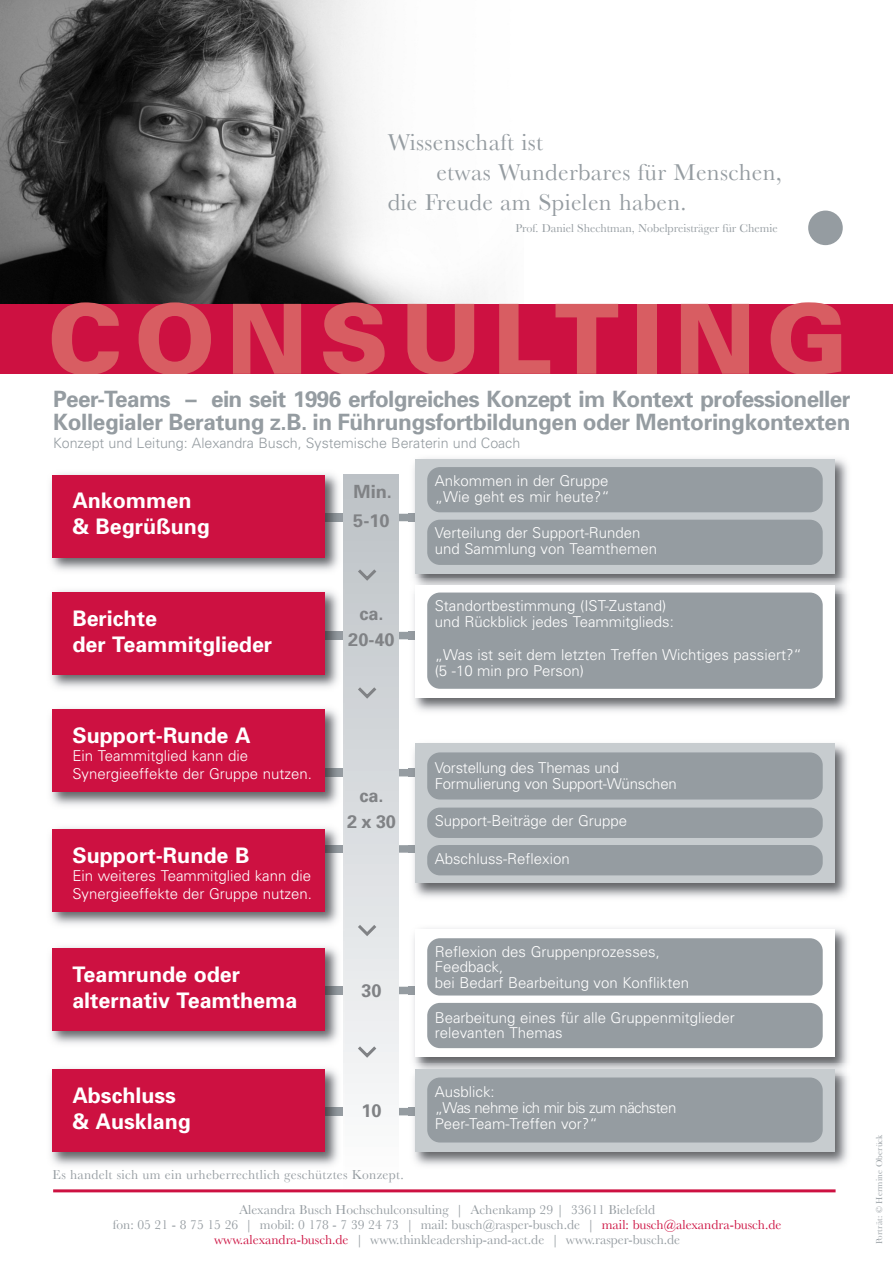
<style>
.page{position:relative;width:893px;height:1263px;background:#fff}
.page>*{position:absolute;margin:0;border:0;box-sizing:border-box;transform-origin:0 0}
.t1{font:900 96.75px "Univers";letter-spacing:.12em;color:#d85d62}
.t2{font:24px "Baskerville";letter-spacing:.015em;color:#959ca1}
.t3{font:700 22.5px/22.5px "Univers";letter-spacing:-.015em;color:#959ca1}
.t4{font:700 21.45px/26px "Univers";color:#fff}
.t5{font:700 18.15px/26px "Univers";color:#808285;text-align:center}
.t6{font:300 15px/16.2px "Univers";color:#fff}
.t7{font:300 15px/15.6px "Univers";letter-spacing:-.04em;color:#fff}
.t8{font:300 14.25px "Univers";letter-spacing:-.005em;color:#959ca1}
.t9{font:13.5px/15px "Baskerville";color:#959ca1;text-align:center}
.t10{font:13.5px "Baskerville";letter-spacing:.02em;color:#959ca1}
.t11{font:12px "Baskerville";color:#959ca1}
.t12{font:9px "Baskerville";letter-spacing:.015em;color:#959ca1}
.s1{color:#cd1141}
</style>
<div class="page">
<div style="left:322px;top:514px;width:95px;height:7px;background:#959ca1"></div>
<div style="left:322px;top:632px;width:95px;height:7px;background:#959ca1"></div>
<div style="left:322px;top:769px;width:95px;height:7px;background:#959ca1"></div>
<div style="left:322px;top:845px;width:95px;height:8px;background:#959ca1"></div>
<div style="left:322px;top:987px;width:95px;height:7px;background:#959ca1"></div>
<div style="left:322px;top:1108px;width:95px;height:7px;background:#959ca1"></div>
<img style="left:409px;top:458px;width:439px;height:254px">
<svg style="left:409px;top:514px;width:7px;height:7px"></svg>
<div style="left:416px;top:459px;width:419px;height:115px;background:#c7cccf"></div>
<img style="left:50px;top:473px;width:293px;height:98px">
<img style="left:325px;top:514px;width:18px;height:7px">
<div style="left:52px;top:475px;width:273px;height:82px;background:#cd1141"></div>
<div style="left:427px;top:467px;width:396px;height:45px;background:#959ca1;border-radius:13px"></div>
<div style="left:343px;top:474px;width:56px;height:713px;background:linear-gradient(to bottom,#bbc1c5,#fcfdfd)"></div>
<svg style="left:355px;top:558px;width:25px;height:25px"></svg>
<svg style="left:355px;top:676px;width:25px;height:25px"></svg>
<svg style="left:355px;top:913px;width:24px;height:25px"></svg>
<svg style="left:355px;top:1035px;width:24px;height:25px"></svg>
<img style="left:50px;top:586px;width:294px;height:108px">
<img style="left:325px;top:632px;width:18px;height:7px">
<div style="left:52px;top:592px;width:273px;height:83px;background:#cd1141"></div>
<img style="left:50px;top:703px;width:294px;height:108px">
<img style="left:325px;top:769px;width:18px;height:7px">
<div style="left:52px;top:710px;width:273px;height:82px;background:#cd1141"></div>
<img style="left:50px;top:823px;width:294px;height:108px">
<img style="left:325px;top:845px;width:18px;height:8px">
<div style="left:52px;top:829px;width:273px;height:83px;background:#cd1141"></div>
<img style="left:50px;top:941px;width:294px;height:108px">
<img style="left:325px;top:987px;width:18px;height:7px">
<div style="left:52px;top:948px;width:273px;height:82px;background:#cd1141"></div>
<img style="left:50px;top:1063px;width:294px;height:108px">
<img style="left:325px;top:1108px;width:18px;height:7px">
<div style="left:52px;top:1070px;width:273px;height:82px;background:#cd1141"></div>
<div style="left:427px;top:520px;width:396px;height:45px;background:#959ca1;border-radius:13px"></div>
<svg style="left:409px;top:632px;width:7px;height:7px"></svg>
<div style="left:416px;top:585px;width:419px;height:112px;background:#fff"></div>
<div style="left:427px;top:592px;width:396px;height:97px;background:#959ca1;border-radius:13px"></div>
<img style="left:409px;top:743px;width:439px;height:155px">
<svg style="left:409px;top:769px;width:7px;height:7px"></svg>
<svg style="left:409px;top:845px;width:7px;height:8px"></svg>
<div style="left:416px;top:744px;width:419px;height:139px;background:#c7cccf"></div>
<div style="left:427px;top:752px;width:396px;height:47px;background:#959ca1;border-radius:13px"></div>
<img style="left:409px;top:928px;width:439px;height:238px">
<svg style="left:409px;top:987px;width:7px;height:7px"></svg>
<div style="left:416px;top:929px;width:419px;height:128px;background:#fff"></div>
<div style="left:427px;top:938px;width:396px;height:57px;background:#959ca1;border-radius:13px"></div>
<div style="left:427px;top:1003px;width:396px;height:45px;background:#959ca1;border-radius:13px"></div>
<svg style="left:409px;top:1108px;width:7px;height:7px"></svg>
<div style="left:416px;top:1070px;width:419px;height:82px;background:#c7cccf"></div>
<div style="left:427px;top:1077px;width:396px;height:65px;background:#959ca1;border-radius:13px"></div>
<div style="left:427px;top:807px;width:396px;height:31px;background:#959ca1;border-radius:13px"></div>
<div style="left:427px;top:845px;width:396px;height:30px;background:#959ca1;border-radius:13px"></div>
<img style="left:0;top:0;width:487px;height:304px">
<div style="left:0;top:304px;width:893px;height:70px;background:#cd1141"></div>
<hr style="left:53px;top:1189px;width:783px;height:3px;background:#cd1141">
<div style="left:808px;top:211px;width:35px;height:34px;background:#959ca1;border-radius:50%"></div>
<h2 class="t2" style="left:388px;top:128px;width:157px">Wissenschaft ist</h2>
<h2 class="t2" style="left:436px;top:158px;width:347px">etwas Wunderbares für Menschen,</h2>
<h2 class="t2" style="left:388px;top:188px;width:300px">die Freude am Spielen haben.</h2>
<p class="t11" style="left:515px;top:221px;width:264px">Prof. Daniel Shechtman, Nobelpreisträger für Chemie</p>
<h1 class="t1" style="left:47px;top:304px;width:801px">CONSULTING</h1>
<h3 class="t3" style="left:53px;top:390px;width:799px">Peer-Teams – ein seit 1996 erfolgreiches Konzept im Kontext professioneller<br>Kollegialer Beratung z.B. in Führungsfortbildungen oder Mentoringkontexten</h3>
<p class="t8" style="left:53px;top:438px;width:469px">Konzept und Leitung: Alexandra Busch, Systemische Beraterin und Coach</p>
<p class="t6" style="left:435px;top:473px;width:175px">Ankommen in der Gruppe</p>
<p class="t5" style="left:354px;top:480px;width:40px">Min.</p>
<h3 class="t4" style="left:72px;top:490px;width:121px">Ankommen</h3>
<p class="t6" style="left:435px;top:490px;width:177px">„Wie geht es mir heute?“</p>
<h3 class="t4" style="left:72px;top:516px;width:139px">&amp; Begrüßung</h3>
<p class="t5" style="left:353px;top:509px;width:38px">5-10</p>
<p class="t6" style="left:435px;top:526px;width:224px">Verteilung der Support-Runden und Sammlung von Teamthemen</p>
<h3 class="t4" style="left:72px;top:607px;width:201px">Berichte<br>der Teammitglieder</h3>
<h3 class="t4" style="left:72px;top:724px;width:180px">Support-Runde A</h3>
<p class="t6" style="left:72px;top:748px;width:241px;line-height:18.1px">Ein Teammitglied kann die<br>Synergieeffekte der Gruppe nutzen.</p>
<h3 class="t4" style="left:72px;top:844px;width:178px">Support-Runde B</h3>
<p class="t6" style="left:72px;top:868px;width:241px;line-height:18.1px">Ein weiteres Teammitglied kann die<br>Synergieeffekte der Gruppe nutzen.</p>
<h3 class="t4" style="left:72px;top:963px;width:226px">Teamrunde oder alternativ Teamthema</h3>
<h3 class="t4" style="left:72px;top:1084px;width:120px">Abschluss &amp; Ausklang</h3>
<p class="t5" style="left:348px;top:603px;width:48px">ca.<br>20-40</p>
<p class="t5" style="left:347px;top:784px;width:51px">ca.<br>2x30</p>
<p class="t5" style="left:361px;top:979px;width:22px">30</p>
<p class="t5" style="left:361px;top:1099px;width:22px">10</p>
<p class="t10" style="left:53px;top:1167px;width:353px">Es handelt sich um ein urheberrechtlich geschütztes Konzept.</p>
<p class="t6" style="left:435px;top:599px;width:241px">Standortbestimmung (IST-Zustand) und Rückblick jedes Teammitglieds:</p>
<p class="t6" style="left:435px;top:648px;width:369px">„Was ist seit dem letzten Treffen Wichtiges passiert?“ (5 -10 min pro Person)</p>
<p class="t6" style="left:435px;top:760px;width:244px">Vorstellung des Themas und<br>Formulierung von Support-Wünschen</p>
<p class="t6" style="left:435px;top:814px;width:194px">Support-Beiträge der Gruppe</p>
<p class="t6" style="left:435px;top:851px;width:137px">Abschluss-Reflexion</p>
<p class="t6" style="left:435px;top:945px;width:256px;line-height:15.6px">Reflexion des Gruppenprozesses,<br>Feedback,<br>bei Bedarf Bearbeitung von Konflikten</p>
<p class="t6" style="left:435px;top:1011px;width:302px;line-height:15.6px">Bearbeitung eines für alle Gruppenmitglieder relevanten Themas</p>
<p class="t7" style="left:435px;top:1085px;width:243px">Ausblick:<br>„Was nehme ich mir bis zum nächsten<br>Peer-Team-Treffen vor?“</p>
<p class="t9" style="left:113px;top:1202px;width:670px">Alexandra Busch Hochschulconsulting | Achenkamp 29 | 33611 Bielefeld<br>fon: 05 21 - 8 75 15 26 | mobil: 0 178 - 7 39 24 73 | mail: busch@rasper-busch.de | <span class="s1">mail: busch@alexandra-busch.de www.alexandra-busch.de</span> | www.thinkleadership-and-act.de | www.rasper-busch.de</p>
<p class="t12" style="left:874px;top:1244px;width:112px;rotate:-90deg">Porträt: © Hermine Oberück</p>
</div>
